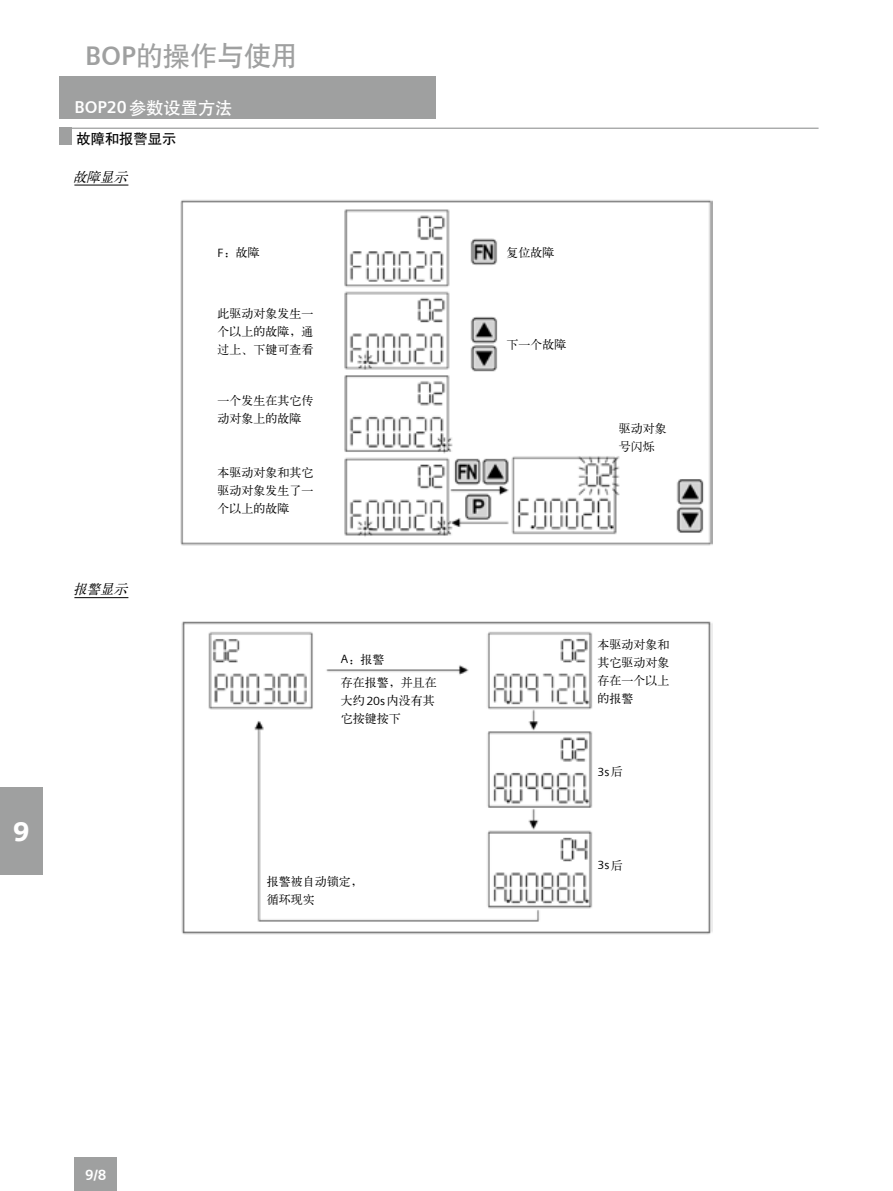
<style>
.page{position:relative;width:893px;height:1191px;background:#fff}
.page>*{position:absolute;margin:0;border:0;box-sizing:border-box;transform-origin:0 0}
.t1{font:27px "H Yb 1 gs G Bpc EUC H";color:#9fa0a0}
.t2{font:900 27px "Siemens Sans";color:#fff}
.t3{font:17.25px "H Yb 1 gs G Bpc EUC H";color:#fff}
.t4{font:700 15px "Siemens Sans";color:#fff}
.t5{font:14.25px "H Yb 1 gs G Bpc EUC H";color:#000}
.t6{font:italic 13.5px "H Ya 1 gj";color:#000}
.t7{font:12px/18px "H Ya 1 gj";color:#000}
.t8{font:12px "Siemens Sans";color:#000}
.s1{font-family:"Siemens Sans";font-weight:700}
.s2{font-family:"Siemens Sans"}
.s3{font-family:"H Ya 1 gj"}
</style>
<div class="page">
<div style="left:0;top:787px;width:43px;height:88px;background:#9fa0a0"></div>
<div style="left:60px;top:77px;width:376px;height:42px;background:#9fa0a0"></div>
<div style="left:60px;top:128px;width:12px;height:17px;background:#9fa0a0"></div>
<hr style="left:60px;top:128px;width:759px;height:1px;background:#9fa0a0">
<div style="left:74px;top:1157px;width:43px;height:34px;background:#9fa0a0"></div>
<hr style="left:74px;top:185px;width:54px;height:1px;background:#000">
<hr style="left:74px;top:597px;width:54px;height:1px;background:#000">
<img style="left:181px;top:200px;width:531px;height:346px">
<img style="left:181px;top:621px;width:531px;height:314px">
<h1 class="t2" style="left:13px;top:815px;width:19px">9</h1>
<h1 class="t1" style="left:85px;top:42px;width:214px"><span class="s1">BOP</span>的操作与使用</h1>
<h2 class="t3" style="left:74px;top:99px;width:160px"><span class="s1">BOP20</span>参数设置方法</h2>
<p class="t5" style="left:77px;top:132px;width:101px">故障和报警显示</p>
<p class="t6" style="left:73px;top:170px;width:59px">故障显示</p>
<p class="t6" style="left:73px;top:582px;width:59px">报警显示</p>
<p class="t7" style="left:218px;top:243px;width:44px"><span class="s2">F</span>：故障</p>
<p class="t7" style="left:218px;top:305px;width:97px;text-align:justify">此驱动对象发生一个以上的故障，通过上、下键可查看</p>
<p class="t7" style="left:218px;top:391px;width:97px">一个发生在其它传动对象上的故障</p>
<p class="t7" style="left:218px;top:464px;width:97px;text-align:justify">本驱动对象和其它驱动对象发生了一个以上的故障</p>
<p class="t7" style="left:341px;top:647px;width:97px;line-height:23.4px"><span class="s2">A</span>：报警<br>存在报警，并且在</p>
<p class="t7" style="left:341px;top:691px;width:95px">大约<span class="s2">20s</span>内没有其它按键按下</p>
<p class="t7" style="left:267px;top:873px;width:97px">报警被自动锁定，循环现实</p>
<p class="t7" style="left:506px;top:243px;width:49px">复位故障</p>
<p class="t7" style="left:506px;top:335px;width:61px">下一个故障</p>
<p class="t7" style="left:619px;top:419px;width:49px">驱动对象号闪烁</p>
<p class="t7" style="left:597px;top:635px;width:73px;text-align:justify">本驱动对象和其它驱动对象存在一个以上的报警</p>
<p class="t8" style="left:597px;top:764px;width:27px">3s<span class="s3">后</span></p>
<p class="t8" style="left:597px;top:858px;width:27px">3s<span class="s3">后</span></p>
<p class="t4" style="left:85px;top:1165px;width:23px">9/8</p>
</div>
